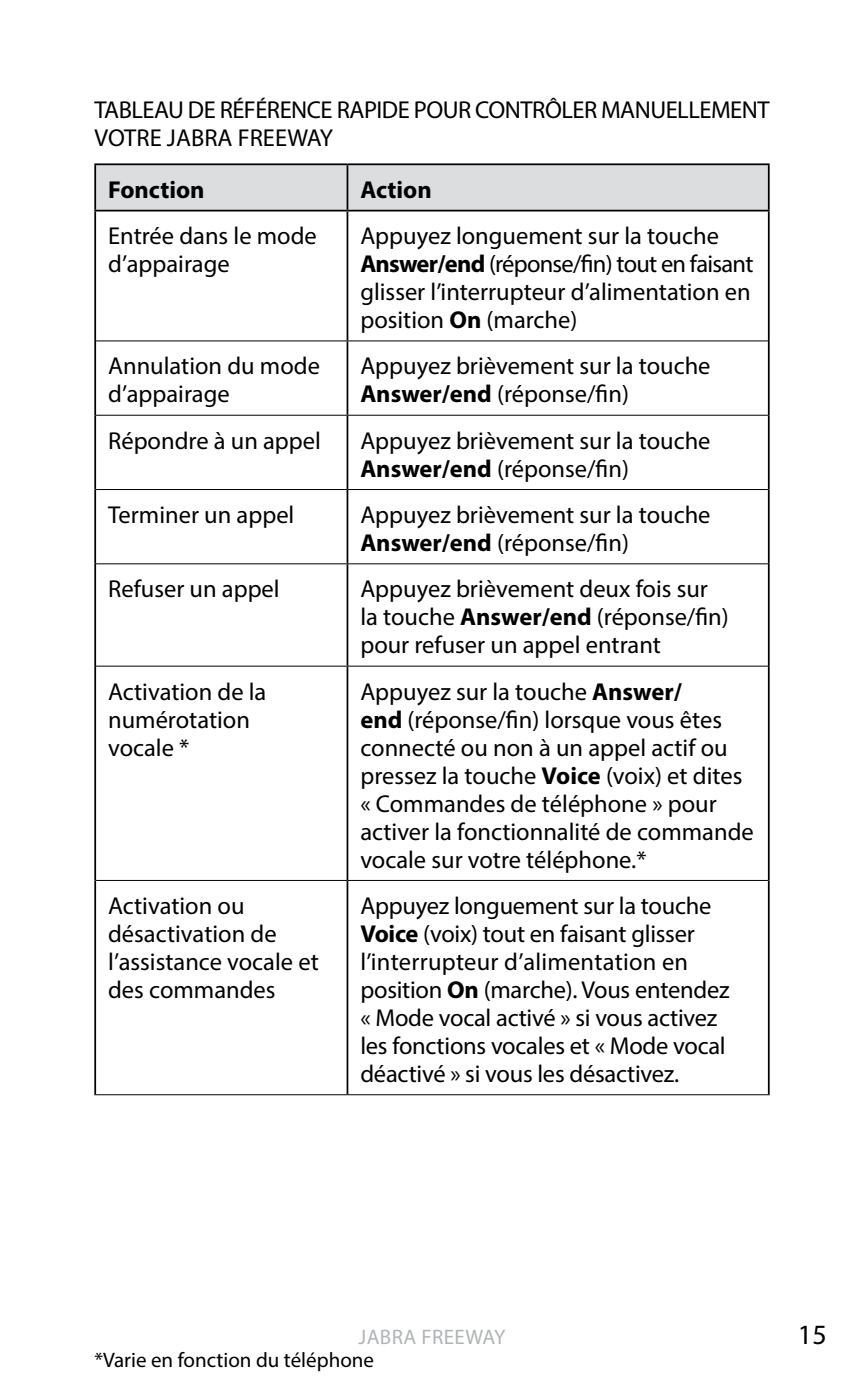
<style>
.page{position:relative;width:864px;height:1389px;background:#fff}
.page>*{position:absolute;margin:0;border:0;box-sizing:border-box;transform-origin:0 0}
.t1{font:28px "Myriad Pro";color:#000}
.t2{font:24.5px/28px "Myriad Pro";color:#000}
.t3{font:24.5px/28px "Myriad Pro";letter-spacing:-.02em;color:#000}
.t4{font:700 24.5px "Myriad Pro";color:#000}
.t5{font:21px "Myriad Pro";color:#000}
.t6{font:21px "Myriad Pro";letter-spacing:.02em;color:#b1b4b6}
.s1{font-weight:700}
</style>
<div class="page">
<div style="left:96px;top:165px;width:671px;height:45px;background:#dcddde"></div>
<hr style="left:94px;top:163px;width:253px;height:2px;background:#000">
<hr style="left:94px;top:165px;width:2px;height:45px;background:#000">
<hr style="left:347px;top:163px;width:422px;height:2px;background:#000">
<hr style="left:346px;top:165px;width:2px;height:45px;background:#000">
<hr style="left:767px;top:165px;width:2px;height:45px;background:#000">
<hr style="left:94px;top:210px;width:253px;height:1px;background:#000">
<hr style="left:94px;top:211px;width:2px;height:130px;background:#000">
<hr style="left:347px;top:210px;width:422px;height:1px;background:#000">
<hr style="left:346px;top:211px;width:2px;height:129px;background:#000">
<hr style="left:767px;top:211px;width:2px;height:130px;background:#000">
<hr style="left:94px;top:341px;width:2px;height:74px;background:#000">
<hr style="left:346px;top:341px;width:2px;height:74px;background:#000">
<hr style="left:767px;top:341px;width:2px;height:74px;background:#000">
<hr style="left:94px;top:415px;width:2px;height:75px;background:#000">
<hr style="left:346px;top:416px;width:2px;height:73px;background:#000">
<hr style="left:767px;top:415px;width:2px;height:75px;background:#000">
<hr style="left:94px;top:490px;width:2px;height:74px;background:#000">
<hr style="left:346px;top:490px;width:2px;height:73px;background:#000">
<hr style="left:767px;top:490px;width:2px;height:74px;background:#000">
<hr style="left:94px;top:564px;width:2px;height:102px;background:#000">
<hr style="left:346px;top:564px;width:2px;height:102px;background:#000">
<hr style="left:767px;top:564px;width:2px;height:102px;background:#000">
<hr style="left:94px;top:666px;width:2px;height:214px;background:#000">
<hr style="left:346px;top:667px;width:2px;height:213px;background:#000">
<hr style="left:767px;top:666px;width:2px;height:214px;background:#000">
<hr style="left:94px;top:880px;width:2px;height:214px;background:#000">
<hr style="left:346px;top:881px;width:2px;height:213px;background:#000">
<hr style="left:767px;top:880px;width:2px;height:214px;background:#000">
<hr style="left:96px;top:340px;width:251px;height:2px;background:#000">
<hr style="left:347px;top:340px;width:420px;height:2px;background:#000">
<hr style="left:96px;top:415px;width:251px;height:1px;background:#000">
<hr style="left:347px;top:415px;width:420px;height:1px;background:#000">
<hr style="left:96px;top:489px;width:251px;height:1px;background:#000">
<hr style="left:347px;top:489px;width:420px;height:1px;background:#000">
<hr style="left:96px;top:563px;width:251px;height:1px;background:#000">
<hr style="left:347px;top:563px;width:420px;height:1px;background:#000">
<hr style="left:96px;top:666px;width:251px;height:1px;background:#000">
<hr style="left:347px;top:666px;width:420px;height:1px;background:#000">
<hr style="left:96px;top:880px;width:251px;height:1px;background:#000">
<hr style="left:347px;top:880px;width:420px;height:1px;background:#000">
<hr style="left:94px;top:1094px;width:253px;height:1px;background:#000">
<hr style="left:347px;top:1094px;width:422px;height:1px;background:#000">
<p class="t3" style="left:94px;top:95px;width:676px">TABLEAU DE RÉFÉRENCE RAPIDE POUR CONTRÔLER MANUELLEMENT<br>VOTRE JABRA FREEWAY</p>
<p class="t4" style="left:108px;top:173px;width:98px">Fonction</p>
<p class="t4" style="left:360px;top:173px;width:73px">Action</p>
<p class="t2" style="left:108px;top:221px;width:210px">Entrée dans le mode d’appairage</p>
<p class="t2" style="left:360px;top:221px;width:394px">Appuyez longuement sur la touche <span class="s1">Answer/end</span> (réponse/fin) tout en faisant glisser l’interrupteur d’alimentation en position <span class="s1">On</span> (marche)</p>
<p class="t2" style="left:108px;top:352px;width:213px">Annulation du mode d’appairage</p>
<p class="t2" style="left:360px;top:352px;width:351px">Appuyez brièvement sur la touche<br><span class="s1">Answer/end</span> (réponse/fin)</p>
<p class="t2" style="left:108px;top:426px;width:214px">Répondre à un appel</p>
<p class="t2" style="left:360px;top:426px;width:351px">Appuyez brièvement sur la touche<br><span class="s1">Answer/end</span> (réponse/fin)</p>
<p class="t2" style="left:108px;top:500px;width:188px">Terminer un appel</p>
<p class="t2" style="left:360px;top:500px;width:351px">Appuyez brièvement sur la touche<br><span class="s1">Answer/end</span> (réponse/fin)</p>
<p class="t2" style="left:108px;top:575px;width:173px">Refuser un appel</p>
<p class="t2" style="left:360px;top:575px;width:370px">Appuyez brièvement deux fois sur la touche <span class="s1">Answer/end</span> (réponse/fin) pour refuser un appel entrant</p>
<p class="t2" style="left:108px;top:677px;width:160px">Activation de la numérotation vocale *</p>
<p class="t2" style="left:360px;top:677px;width:395px">Appuyez sur la touche <span class="s1">Answer/<br>end</span> (réponse/fin) lorsque vous êtes connecté ou non à un appel actif ou pressez la touche <span class="s1">Voice</span> (voix) et dites « Commandes de téléphone » pour activer la fonctionnalité de commande vocale sur votre téléphone.*</p>
<p class="t2" style="left:108px;top:891px;width:212px">Activation ou désactivation de l’assistance vocale et des commandes</p>
<p class="t2" style="left:360px;top:891px;width:370px">Appuyez longuement sur la touche <span class="s1">Voice</span> (voix) tout en faisant glisser l’interrupteur d’alimentation en position <span class="s1">On</span> (marche). Vous entendez « Mode vocal activé » si vous activez les fonctions vocales et « Mode vocal déactivé » si vous les désactivez.</p>
<p class="t6" style="left:358px;top:1324px;width:148px">JABRA FREEWAY</p>
<p class="t5" style="left:94px;top:1347px;width:281px">*Varie en fonction du téléphone</p>
<p class="t1" style="left:797px;top:1317px;width:30px">15</p>
</div>
